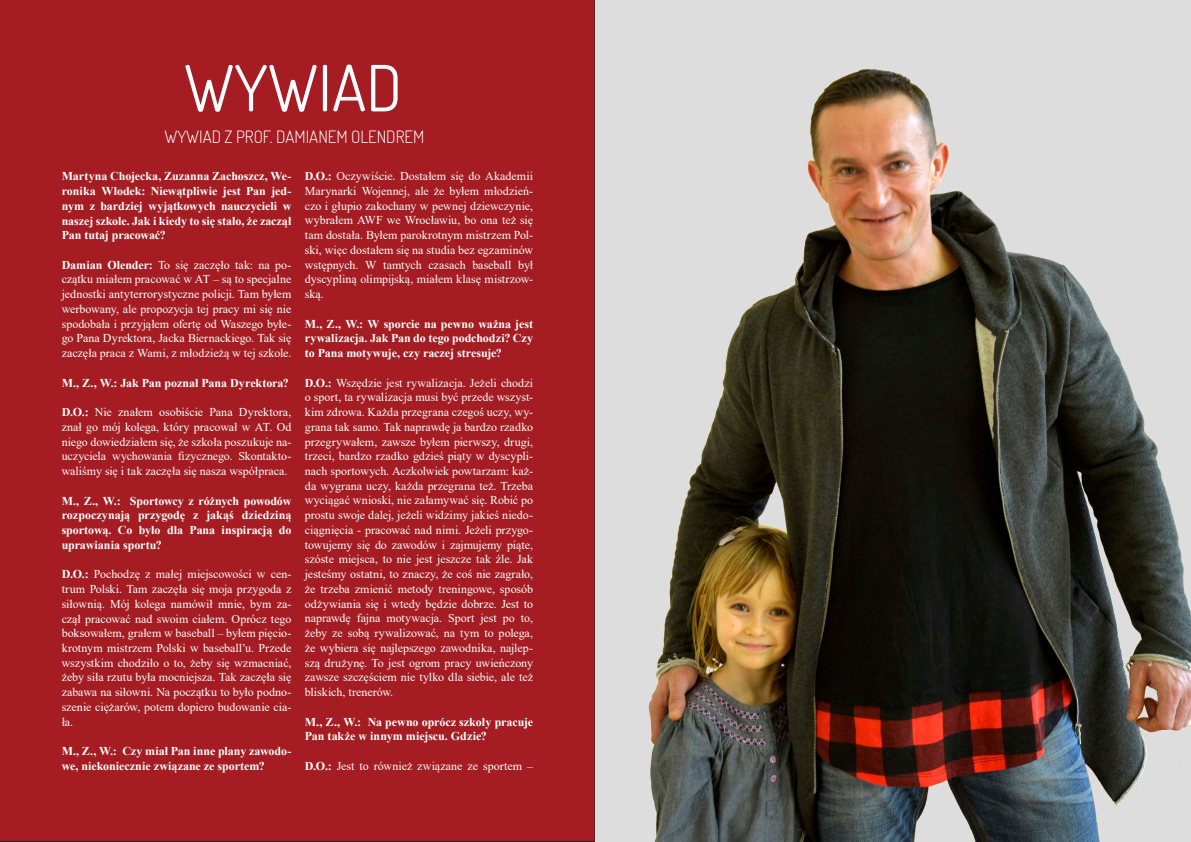
<style>
.page{position:relative;width:1191px;height:842px;background:#fff}
.page>*{position:absolute;margin:0;border:0;box-sizing:border-box;transform-origin:0 0}
.t1{font:63.6px "Dosis";color:#fff}
.t2{font:300 17px "Dosis";color:#fff}
.t3{font:12px/14.7px "Times New Roman";letter-spacing:-.005em;color:#fff;text-align:justify}
.t4{font:700 12px/14.7px "Times New Roman";color:#fff;text-align:justify}
.s1{font-weight:700}
</style>
<div class="page">
<div style="left:0;top:0;width:595px;height:842px;background:#a51d23"></div>
<img style="left:595px;top:0;width:596px;height:842px">
<h1 class="t1" style="left:184px;top:46px;width:219px">WYWIAD</h1>
<h2 class="t2" style="left:164px;top:126px;width:261px">WYWIAD Z PROF. DAMIANEM OLENDREM</h2>
<p class="t4" style="left:62px;top:169px;width:231px">Martyna Chojecka, Zuzanna Zachoszcz, We&shy;ronika Włodek: Niewątpliwie jest Pan jed&shy;nym z bardziej wyjątkowych nauczycieli w naszej szkole. Jak i kiedy to się stało, że zaczął Pan tutaj pracować?</p>
<p class="t3" style="left:62px;top:257px;width:231px"><span class="s1">Damian Olender:</span> To się zaczęło tak: na po&shy;czątku miałem pracować w AT – są to specjalne jednostki antyterrorystyczne policji. Tam byłem werbowany, ale propozycja tej pracy mi się nie spodobała i przyjąłem ofertę od Waszego byłe&shy;go Pana Dyrektora, Jacka Biernackiego. Tak się zaczęła praca z Wami, z młodzieżą w tej szkole.</p>
<p class="t4" style="left:62px;top:375px;width:229px">M., Z., W.: Jak Pan poznał Pana Dyrektora?</p>
<p class="t3" style="left:62px;top:404px;width:231px"><span class="s1">D.O.:</span> Nie znałem osobiście Pana Dyrektora, znał go mój kolega, który pracował w AT. Od niego dowiedziałem się, że szkoła poszukuje na&shy;uczyciela wychowania fizycznego. Skontakto&shy;waliśmy się i tak zaczęła się nasza współpraca.</p>
<p class="t4" style="left:62px;top:493px;width:231px">M., Z., W.: Sportowcy z różnych powodów rozpoczynają przygodę z jakąś dziedziną sportową. Co było dla Pana inspiracją do uprawiania sportu?</p>
<p class="t3" style="left:62px;top:566px;width:231px"><span class="s1">D.O.:</span> Pochodzę z małej miejscowości w cen&shy;trum Polski. Tam zaczęła się moja przygoda z siłownią. Mój kolega namówił mnie, bym za&shy;czął pracować nad swoim ciałem. Oprócz tego boksowałem, grałem w baseball – byłem pięcio&shy;krotnym mistrzem Polski w baseball’u. Przede wszystkim chodziło o to, żeby się wzmacniać, żeby siła rzutu była mocniejsza. Tak zaczęła się zabawa na siłowni. Na początku to było podno&shy;szenie ciężarów, potem dopiero budowanie cia&shy;ła.</p>
<p class="t4" style="left:62px;top:743px;width:231px">M., Z., W.: Czy miał Pan inne plany zawodo&shy;we, niekoniecznie związane ze sportem?</p>
<p class="t3" style="left:305px;top:168px;width:230px"><span class="s1">D.O.:</span> Oczywiście. Dostałem się do Akademii Marynarki Wojennej, ale że byłem młodzień&shy;czo i głupio zakochany w pewnej dziewczynie, wybrałem AWF we Wrocławiu, bo ona też się tam dostała. Byłem parokrotnym mistrzem Pol&shy;ski, więc dostałem się na studia bez egzaminów wstępnych. W tamtych czasach baseball był dyscypliną olimpijską, miałem klasę mistrzow&shy;ską.</p>
<p class="t4" style="left:305px;top:316px;width:230px">M., Z., W.: W sporcie na pewno ważna jest rywalizacja. Jak Pan do tego podchodzi? Czy to Pana motywuje, czy raczej stresuje?</p>
<p class="t3" style="left:305px;top:375px;width:230px"><span class="s1">D.O.:</span> Wszędzie jest rywalizacja. Jeżeli chodzi o sport, ta rywalizacja musi być przede wszyst&shy;kim zdrowa. Każda przegrana czegoś uczy, wy&shy;grana tak samo. Tak naprawdę ja bardzo rzadko przegrywałem, zawsze byłem pierwszy, drugi, trzeci, bardzo rzadko gdzieś piąty w dyscypli&shy;nach sportowych. Aczkolwiek powtarzam: każ&shy;da wygrana uczy, każda przegrana też. Trzeba wyciągać wnioski, nie załamywać się. Robić po prostu swoje dalej, jeżeli widzimy jakieś niedo&shy;ciągnięcia - pracować nad nimi. Jeżeli przygo&shy;towujemy się do zawodów i zajmujemy piąte, szóste miejsca, to nie jest jeszcze tak źle. Jak jesteśmy ostatni, to znaczy, że coś nie zagrało, że trzeba zmienić metody treningowe, sposób odżywiania się i wtedy będzie dobrze. Jest to naprawdę fajna motywacja. Sport jest po to, żeby ze sobą rywalizować, na tym to polega, że wybiera się najlepszego zawodnika, najlep&shy;szą drużynę. To jest ogrom pracy uwieńczony zawsze szczęściem nie tylko dla siebie, ale też bliskich, trenerów.</p>
<p class="t4" style="left:305px;top:714px;width:230px">M., Z., W.: Na pewno oprócz szkoły pracuje<br>Pan także w innym miejscu. Gdzie?</p>
<p class="t3" style="left:305px;top:758px;width:230px"><span class="s1">D.O.:</span> Jest to również związane ze sportem –</p>
</div>
